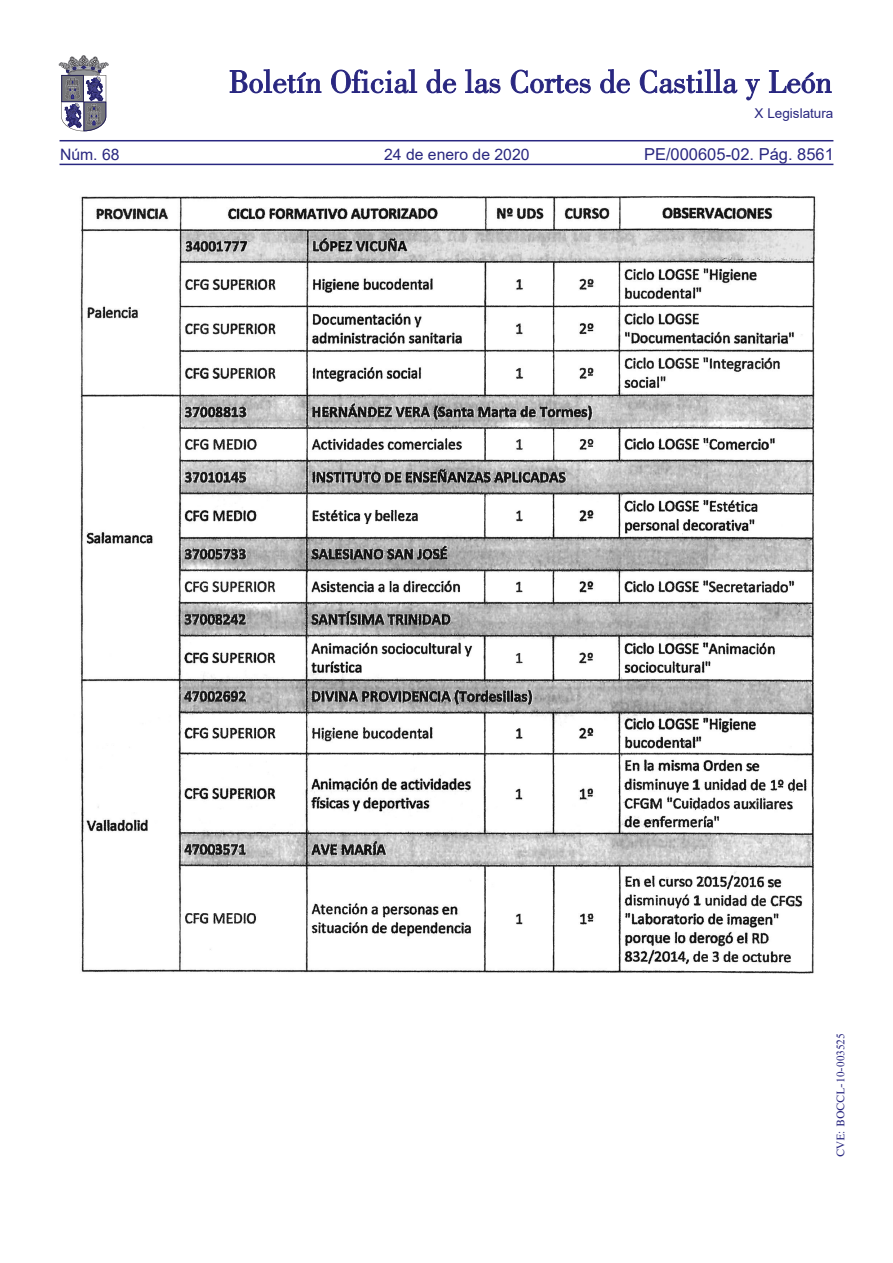
<style>
.page{position:relative;width:893px;height:1263px;background:#fff}
.page>*{position:absolute;margin:0;border:0;box-sizing:border-box;transform-origin:0 0}
.t1{font:16.5px "Arial";color:#292780}
.t2{font:15.75px "Arial";color:#292780}
.t3{font:13.5px "Arial";color:#292780}
.t4{font:10.5px "Times";color:#292780}
</style>
<div class="page">
<hr style="left:60px;top:164px;width:773px;height:1px;background:#292780">
<hr style="left:60px;top:140px;width:773px;height:1px;background:#292780">
<svg style="left:230px;top:69px;width:91px;height:24px"></svg>
<svg style="left:331px;top:69px;width:86px;height:24px"></svg>
<svg style="left:426px;top:69px;width:30px;height:24px"></svg>
<svg style="left:465px;top:69px;width:35px;height:24px"></svg>
<svg style="left:511px;top:70px;width:80px;height:23px"></svg>
<svg style="left:600px;top:69px;width:30px;height:24px"></svg>
<svg style="left:640px;top:69px;width:97px;height:24px"></svg>
<svg style="left:745px;top:79px;width:15px;height:21px"></svg>
<svg style="left:769px;top:70px;width:62px;height:23px"></svg>
<svg style="left:59px;top:55px;width:49px;height:76px"></svg>
<img style="left:80px;top:196px;width:736px;height:778px">
<p class="t3" style="left:755px;top:104px;width:80px">X Legislatura</p>
<p class="t2" style="left:60px;top:143px;width:61px">Núm. 68</p>
<p class="t2" style="left:384px;top:143px;width:147px">24 de enero de 2020</p>
<p class="t1" style="left:644px;top:143px;width:191px">PE/000605-02. Pág. 8561</p>
<p class="t4" style="left:835px;top:1157px;width:125px;rotate:-90deg">CVE: BOCCL-10-003525</p>
</div>
